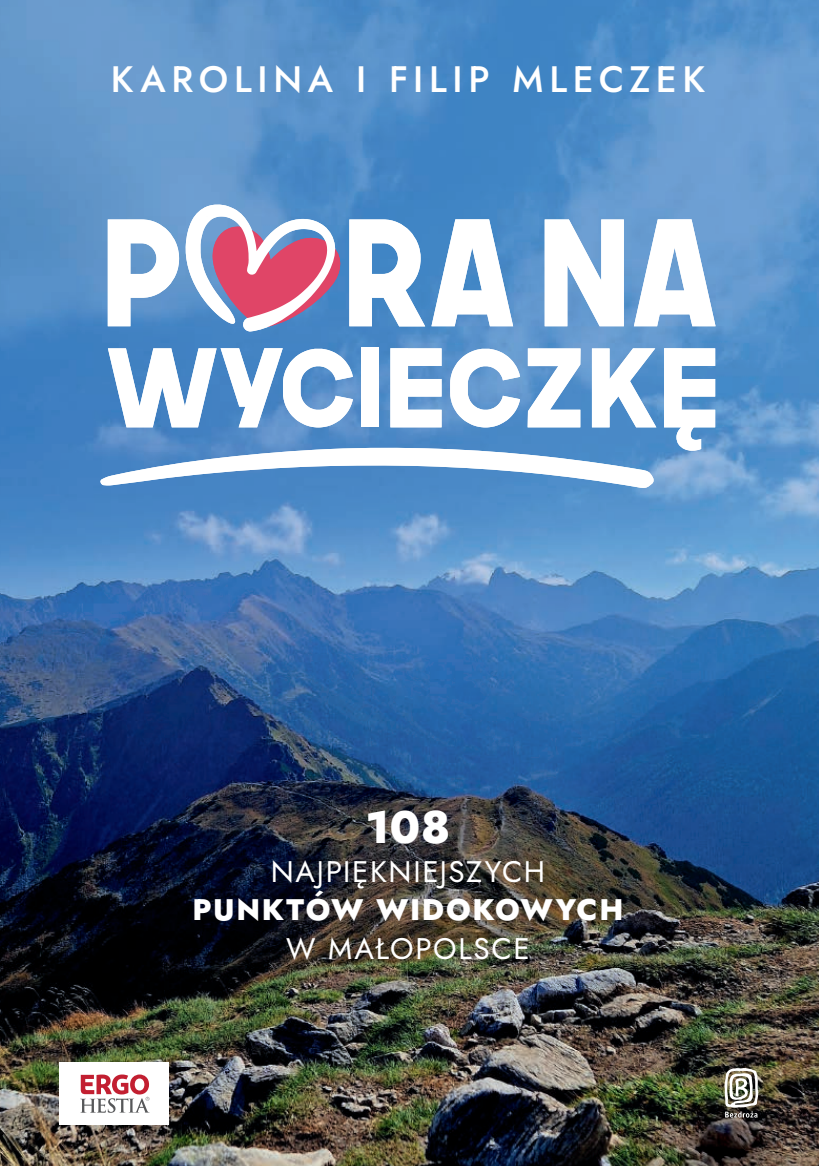
<style>
.page{position:relative;width:819px;height:1166px;background:#fff}
.page>*{position:absolute;margin:0;border:0;box-sizing:border-box;transform-origin:0 0}
.t1{font:800 45.5px "Jost";color:#fff}
.t2{font:500 36.75px "Jost";letter-spacing:.15em;color:#fff}
.t3{font:29.75px "Jost";letter-spacing:.055em;color:#fff}
.t4{font:800 29.75px "Jost";letter-spacing:.06em;color:#fff}
</style>
<div class="page">
<img style="left:0;top:0;width:819px;height:1166px">
<div style="left:59px;top:1062px;width:110px;height:63px;background:#fff"></div>
<svg style="left:80px;top:1074px;width:70px;height:39px"></svg>
<svg style="left:724px;top:1068px;width:34px;height:49px"></svg>
<svg style="left:108px;top:219px;width:71px;height:107px"></svg>
<svg style="left:431px;top:219px;width:82px;height:107px"></svg>
<svg style="left:544px;top:219px;width:80px;height:107px"></svg>
<svg style="left:634px;top:219px;width:81px;height:107px"></svg>
<svg style="left:108px;top:348px;width:245px;height:79px"></svg>
<div style="left:361px;top:348px;width:18px;height:79px;background:#fff"></div>
<svg style="left:390px;top:348px;width:51px;height:79px"></svg>
<svg style="left:450px;top:348px;width:70px;height:79px"></svg>
<svg style="left:527px;top:348px;width:53px;height:79px"></svg>
<svg style="left:592px;top:348px;width:64px;height:79px"></svg>
<svg style="left:664px;top:348px;width:51px;height:103px"></svg>
<svg style="left:185px;top:205px;width:240px;height:126px"></svg>
<svg style="left:100px;top:447px;width:554px;height:41px"></svg>
<p class="t2" style="left:111px;top:54px;width:596px">KAROLINA I FILIP MLECZEK</p>
<h1 class="t1" style="left:365px;top:796px;width:87px">108</h1>
<p class="t3" style="left:271px;top:851px;width:276px">NAJPIĘKNIEJSZYCH</p>
<p class="t4" style="left:192px;top:889px;width:432px">PUNKTÓW WIDOKOWYCH</p>
<p class="t3" style="left:286px;top:928px;width:245px">W MAŁOPOLSCE</p>
</div>
